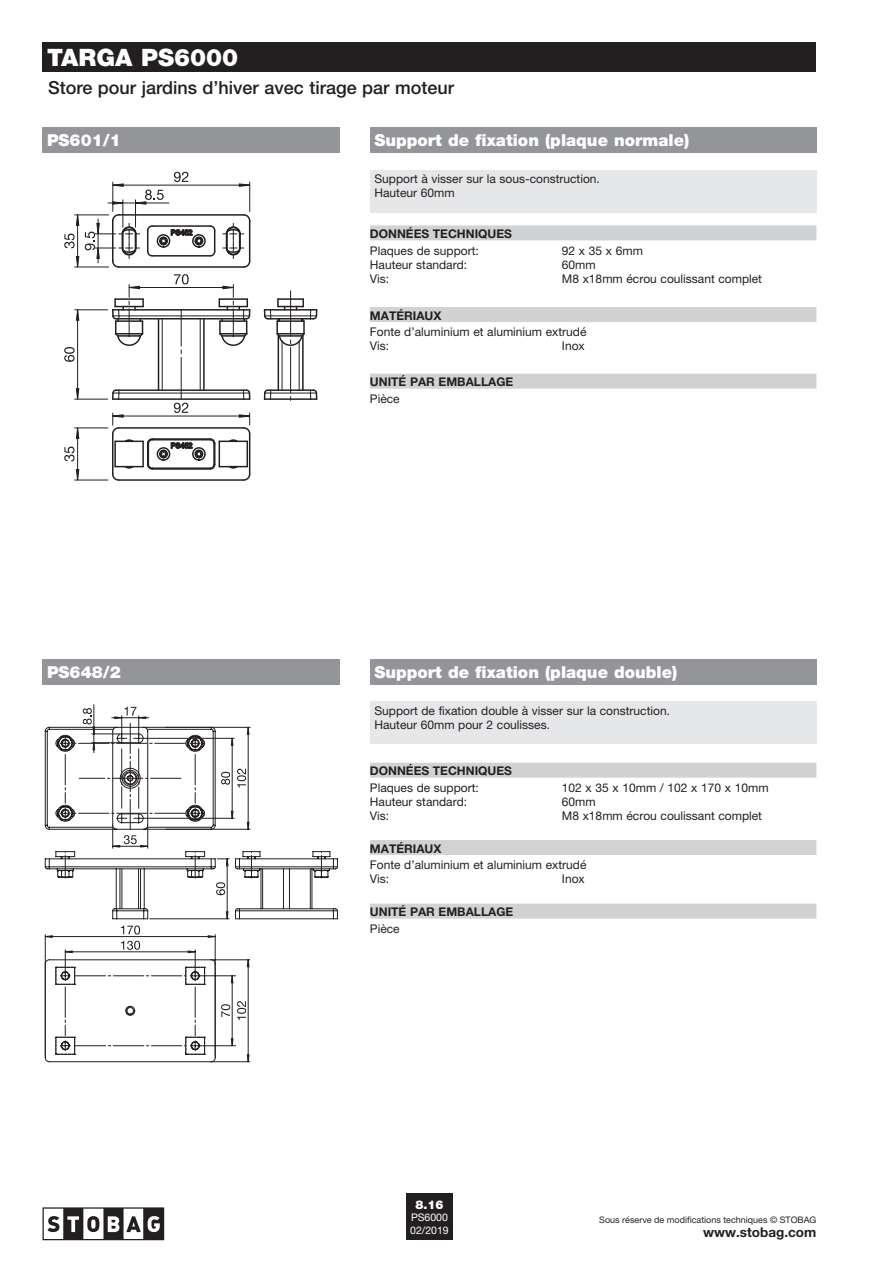
<style>
.page{position:relative;width:893px;height:1263px;background:#fff}
.page>*{position:absolute;margin:0;border:0;box-sizing:border-box;transform-origin:0 0}
.t1{font:900 24px "Helvetica Neue LT Pro";color:#fff}
.t2{font:500 18px "Helvetica Neue LT Pro";color:#231f20}
.t3{font:900 16.5px "Helvetica Neue LT Pro";color:#fff}
.t4{font:700 13.5px "Helvetica Neue LT Pro";color:#231f20}
.t5{font:12px/14.2px "Helvetica Neue LT Pro";color:#231f20}
.t6{font:700 12px "Helvetica Neue LT Pro";color:#231f20}
.t7{font:900 12px "Helvetica Neue LT Pro";color:#fff}
.t8{font:10.5px/12.6px "Helvetica Neue LT Pro";color:#fff}
.t9{font:9px "Helvetica Neue LT Pro";color:#231f20}
</style>
<div class="page">
<svg style="left:263px;top:291px;width:55px;height:110px"></svg>
<svg style="left:64px;top:172px;width:187px;height:309px"></svg>
<svg style="left:45px;top:705px;width:293px;height:357px"></svg>
<div style="left:370px;top:128px;width:446px;height:25px;background:#939598"></div>
<div style="left:370px;top:170px;width:446px;height:43px;background:#e6e7e9"></div>
<div style="left:370px;top:374px;width:446px;height:15px;background:#d1d2d4"></div>
<div style="left:370px;top:307px;width:446px;height:15px;background:#d1d2d4"></div>
<div style="left:370px;top:225px;width:446px;height:15px;background:#d1d2d4"></div>
<div style="left:370px;top:659px;width:446px;height:26px;background:#939598"></div>
<div style="left:370px;top:702px;width:446px;height:42px;background:#e6e7e9"></div>
<div style="left:370px;top:904px;width:446px;height:15px;background:#d1d2d4"></div>
<div style="left:370px;top:840px;width:446px;height:15px;background:#d1d2d4"></div>
<div style="left:370px;top:763px;width:446px;height:15px;background:#d1d2d4"></div>
<div style="left:406px;top:1193px;width:47px;height:47px;background:#231f20"></div>
<svg style="left:43px;top:1207px;width:121px;height:33px"></svg>
<div style="left:43px;top:43px;width:773px;height:29px;background:#231f20"></div>
<div style="left:43px;top:128px;width:297px;height:25px;background:#939598"></div>
<div style="left:43px;top:659px;width:297px;height:26px;background:#939598"></div>
<h1 class="t1" style="left:47px;top:43px;width:193px">TARGA PS6000</h1>
<h2 class="t2" style="left:48px;top:76px;width:408px">Store pour jardins d’hiver avec tirage par moteur</h2>
<h3 class="t3" style="left:374px;top:130px;width:316px">Support de fixation (plaque normale)</h3>
<p class="t5" style="left:374px;top:172px;width:227px">Support à visser sur la sous-construction.<br>Hauteur 60mm</p>
<h3 class="t3" style="left:47px;top:130px;width:75px">PS601/1</h3>
<p class="t6" style="left:370px;top:226px;width:144px">DONNÉES TECHNIQUES</p>
<p class="t5" style="left:370px;top:243px;width:110px">Plaques de support:</p>
<p class="t5" style="left:562px;top:243px;width:82px">92 x 35 x 6mm</p>
<p class="t5" style="left:370px;top:257px;width:99px">Hauteur standard:</p>
<p class="t5" style="left:562px;top:257px;width:35px">60mm</p>
<p class="t5" style="left:370px;top:271px;width:21px">Vis:</p>
<p class="t5" style="left:562px;top:271px;width:202px">M8 x18mm écrou coulissant complet</p>
<p class="t6" style="left:370px;top:308px;width:73px">MATÉRIAUX</p>
<p class="t5" style="left:370px;top:325px;width:218px">Fonte d’aluminium et aluminium extrudé<br>Vis:</p>
<p class="t5" style="left:562px;top:339px;width:24px">Inox</p>
<h3 class="t3" style="left:47px;top:662px;width:75px">PS648/2</h3>
<p class="t6" style="left:370px;top:375px;width:145px">UNITÉ PAR EMBALLAGE</p>
<p class="t5" style="left:370px;top:391px;width:31px">Pièce</p>
<h3 class="t3" style="left:374px;top:662px;width:304px">Support de fixation (plaque double)</h3>
<p class="t5" style="left:374px;top:703px;width:297px">Support de fixation double à visser sur la construction.<br>Hauteur 60mm pour 2 coulisses.</p>
<p class="t6" style="left:370px;top:764px;width:144px">DONNÉES TECHNIQUES</p>
<p class="t5" style="left:370px;top:780px;width:110px">Plaques de support:</p>
<p class="t5" style="left:562px;top:780px;width:208px">102 x 35 x 10mm / 102 x 170 x 10mm</p>
<p class="t5" style="left:370px;top:794px;width:99px">Hauteur standard:</p>
<p class="t5" style="left:562px;top:794px;width:35px">60mm</p>
<p class="t5" style="left:370px;top:809px;width:21px">Vis:</p>
<p class="t5" style="left:562px;top:809px;width:202px">M8 x18mm écrou coulissant complet</p>
<p class="t6" style="left:370px;top:841px;width:73px">MATÉRIAUX</p>
<p class="t5" style="left:370px;top:858px;width:218px">Fonte d’aluminium et aluminium extrudé<br>Vis:</p>
<p class="t5" style="left:562px;top:872px;width:24px">Inox</p>
<p class="t6" style="left:370px;top:905px;width:145px">UNITÉ PAR EMBALLAGE</p>
<p class="t5" style="left:370px;top:921px;width:31px">Pièce</p>
<p class="t7" style="left:415px;top:1197px;width:30px">8.16</p>
<p class="t8" style="left:410px;top:1211px;width:40px">PS6000<br>02/2019</p>
<p class="t9" style="left:599px;top:1214px;width:219px">Sous réserve de modifications techniques © STOBAG</p>
<p class="t4" style="left:703px;top:1224px;width:115px">www.stobag.com</p>
</div>
